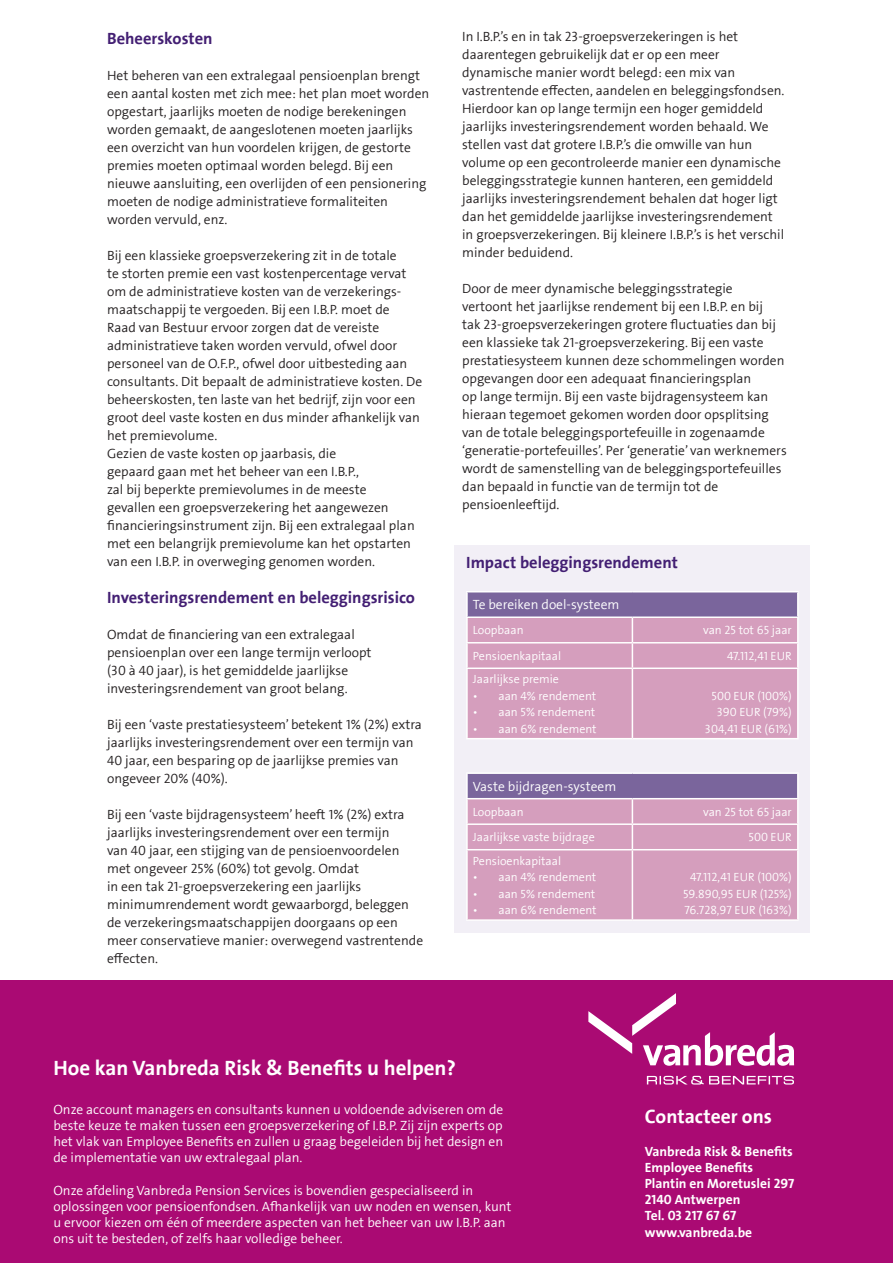
<style>
.page{position:relative;width:893px;height:1263px;background:#fff}
.page>*{position:absolute;margin:0;border:0;box-sizing:border-box;transform-origin:0 0}
.titel_footer{font:21px "The Sans LF Bold";color:#fff}
.t1{font:19.5px "The Sans LF Bold";color:#fff}
.subtitel{font:16.5px "The Sans LF Bold";color:#431f73}
.subtitel-2{font:300 13.5px/18px "The Sans LF Semi";color:#231f20}
.tekst_footer{font:300 13.5px/16.2px "The Sans LF Semi";color:#fff;text-align:justify}
.t2{font:13.5px "The Sans LF Bold";color:#fff}
.tekst{font:300 13.5px "The Sans LF Semi";color:#fff}
.tekst-2{font:300 12px "The Sans LF Semi";color:#fff}
</style>
<div class="page">
<div style="left:0;top:980px;width:893px;height:283px;background:#aa0a73"></div>
<svg style="left:588px;top:993px;width:206px;height:73px"></svg>
<svg style="left:647px;top:1076px;width:147px;height:8px"></svg>
<div style="left:455px;top:545px;width:355px;height:388px;background:#f2eff6"></div>
<div style="left:467px;top:592px;width:331px;height:25px;background:#7a659c"></div>
<hr style="left:466px;top:591px;width:166px;height:1px;background:#fff">
<hr style="left:466px;top:592px;width:2px;height:24px;background:#fff">
<hr style="left:632px;top:591px;width:167px;height:1px;background:#fff">
<hr style="left:797px;top:592px;width:2px;height:24px;background:#fff">
<hr style="left:466px;top:616px;width:166px;height:2px;background:#fff">
<hr style="left:466px;top:618px;width:2px;height:24px;background:#fff">
<hr style="left:632px;top:616px;width:167px;height:2px;background:#fff">
<hr style="left:797px;top:618px;width:2px;height:24px;background:#fff">
<hr style="left:466px;top:642px;width:166px;height:1px;background:#fff">
<hr style="left:466px;top:643px;width:2px;height:24px;background:#fff">
<hr style="left:632px;top:642px;width:167px;height:1px;background:#fff">
<div style="left:467px;top:617px;width:330px;height:121px;background:#d59ebd"></div>
<hr style="left:797px;top:643px;width:2px;height:24px;background:#fff">
<hr style="left:466px;top:667px;width:166px;height:2px;background:#fff">
<hr style="left:466px;top:669px;width:2px;height:69px;background:#fff">
<hr style="left:632px;top:667px;width:167px;height:2px;background:#fff">
<hr style="left:632px;top:669px;width:1px;height:69px;background:#fff">
<hr style="left:797px;top:669px;width:2px;height:69px;background:#fff">
<hr style="left:466px;top:738px;width:166px;height:1px;background:#fff">
<hr style="left:632px;top:738px;width:167px;height:1px;background:#fff">
<div style="left:467px;top:773px;width:331px;height:26px;background:#7a659c"></div>
<hr style="left:466px;top:772px;width:166px;height:2px;background:#fff">
<hr style="left:466px;top:774px;width:2px;height:24px;background:#fff">
<hr style="left:632px;top:772px;width:167px;height:2px;background:#fff">
<hr style="left:797px;top:774px;width:2px;height:24px;background:#fff">
<hr style="left:466px;top:798px;width:166px;height:1px;background:#fff">
<hr style="left:466px;top:799px;width:2px;height:24px;background:#fff">
<hr style="left:632px;top:798px;width:167px;height:1px;background:#fff">
<hr style="left:797px;top:799px;width:2px;height:24px;background:#fff">
<hr style="left:466px;top:823px;width:166px;height:2px;background:#fff">
<hr style="left:466px;top:825px;width:2px;height:24px;background:#fff">
<hr style="left:632px;top:823px;width:167px;height:2px;background:#fff">
<div style="left:467px;top:799px;width:331px;height:120px;background:#d59ebd"></div>
<hr style="left:797px;top:825px;width:2px;height:24px;background:#fff">
<hr style="left:466px;top:849px;width:166px;height:1px;background:#fff">
<hr style="left:466px;top:850px;width:2px;height:69px;background:#fff">
<hr style="left:632px;top:849px;width:167px;height:1px;background:#fff">
<hr style="left:632px;top:850px;width:1px;height:69px;background:#fff">
<hr style="left:797px;top:850px;width:2px;height:69px;background:#fff">
<hr style="left:466px;top:919px;width:166px;height:2px;background:#fff">
<hr style="left:632px;top:919px;width:167px;height:2px;background:#fff">
<p class="subtitel" style="left:107px;top:29px;width:107px">Beheerskosten</p>
<p class="subtitel-2" style="left:107px;top:67px;width:324px">Het beheren van een extralegaal pensioenplan brengt een aantal kosten met zich mee: het plan moet worden opgestart, jaarlijks moeten de nodige berekeningen worden gemaakt, de aangeslotenen moeten jaarlijks een overzicht van hun voordelen krijgen, de gestorte premies moeten optimaal worden belegd. Bij een nieuwe aansluiting, een overlijden of een pensionering moeten de nodige administratieve formaliteiten worden vervuld, enz.</p>
<p class="subtitel-2" style="left:107px;top:247px;width:317px">Bij een klassieke groepsverzekering zit in de totale<br>te storten premie een vast kostenpercentage vervat om de administratieve kosten van de verzekerings&shy;maatschappij te vergoeden. Bij een I.B.P. moet de<br>Raad van Bestuur ervoor zorgen dat de vereiste administratieve taken worden vervuld, ofwel door personeel van de O.F.P., ofwel door uitbesteding aan consultants. Dit bepaalt de administratieve kosten. De beheerskosten, ten laste van het bedrijf, zijn voor een groot deel vaste kosten en dus minder afhankelijk van het premievolume.</p>
<p class="subtitel-2" style="left:107px;top:445px;width:309px">Gezien de vaste kosten op jaarbasis, die<br>gepaard gaan met het beheer van een I.B.P.,<br>zal bij beperkte premievolumes in de meeste gevallen een groepsverzekering het aangewezen financieringsinstrument zijn. Bij een extralegaal plan met een belangrijk premievolume kan het opstarten van een I.B.P. in overweging genomen worden.</p>
<p class="subtitel" style="left:107px;top:589px;width:309px">Investeringsrendement en beleggingsrisico</p>
<p class="subtitel-2" style="left:107px;top:626px;width:266px">Omdat de financiering van een extralegaal pensioenplan over een lange termijn verloopt (30 à 40 jaar), is het gemiddelde jaarlijkse investeringsrendement van groot belang.</p>
<p class="subtitel-2" style="left:107px;top:716px;width:316px">Bij een ‘vaste prestatiesysteem’ betekent 1% (2%) extra jaarlijks investeringsrendement over een termijn van 40 jaar, een besparing op de jaarlijkse premies van ongeveer 20% (40%).</p>
<p class="subtitel-2" style="left:107px;top:806px;width:318px">Bij een ‘vaste bijdragensysteem’ heeft 1% (2%) extra jaarlijks investeringsrendement over een termijn<br>van 40 jaar, een stijging van de pensioenvoordelen met ongeveer 25% (60%) tot gevolg. Omdat<br>in een tak 21-groepsverzekering een jaarlijks minimumrendement wordt gewaarborgd, beleggen de verzekeringsmaatschappijen doorgaans op een meer conservatieve manier: overwegend vastrentende effecten.</p>
<p class="subtitel-2" style="left:462px;top:28px;width:324px">In I.B.P.’s en in tak 23-groepsverzekeringen is het daarentegen gebruikelijk dat er op een meer dynamische manier wordt belegd: een mix van vastrentende effecten, aandelen en beleggingsfondsen.<br>Hierdoor kan op lange termijn een hoger gemiddeld jaarlijks investeringsrendement worden behaald. We stellen vast dat grotere I.B.P.’s die omwille van hun volume op een gecontroleerde manier een dynamische beleggingsstrategie kunnen hanteren, een gemiddeld jaarlijks investeringsrendement behalen dat hoger ligt dan het gemiddelde jaarlijkse investeringsrendement in groepsverzekeringen. Bij kleinere I.B.P.’s is het verschil minder beduidend.</p>
<p class="subtitel-2" style="left:462px;top:280px;width:326px">Door de meer dynamische beleggingsstrategie<br>vertoont het jaarlijkse rendement bij een I.B.P. en bij<br>tak 23-groepsverzekeringen grotere fluctuaties dan bij een klassieke tak 21-groepsverzekering. Bij een vaste prestatiesysteem kunnen deze schommelingen worden opgevangen door een adequaat financieringsplan<br>op lange termijn. Bij een vaste bijdragensysteem kan hieraan tegemoet gekomen worden door opsplitsing van de totale beleggingsportefeuille in zogenaamde ‘generatie-portefeuilles’. Per ‘generatie’ van werknemers wordt de samenstelling van de beleggingsportefeuilles dan bepaald in functie van de termijn tot de pensioenleeftijd.</p>
<p class="subtitel" style="left:466px;top:554px;width:213px">Impact beleggingsrendement</p>
<p class="tekst" style="left:473px;top:598px;width:148px">Te bereiken doel-systeem</p>
<p class="tekst-2" style="left:473px;top:624px;width:52px">Loopbaan</p>
<p class="tekst-2" style="left:703px;top:624px;width:90px">van 25 tot 65 jaar</p>
<p class="tekst-2" style="left:473px;top:650px;width:90px">Pensioenkapitaal</p>
<p class="tekst-2" style="left:727px;top:650px;width:66px">47.112,41 EUR</p>
<p class="tekst-2" style="left:473px;top:673px;width:88px">Jaarlijkse premie</p>
<p class="tekst-2" style="left:473px;top:689px;width:125px">• aan 4% rendement</p>
<p class="tekst-2" style="left:473px;top:706px;width:124px">• aan 5% rendement</p>
<p class="tekst-2" style="left:473px;top:722px;width:125px">• aan 6% rendement</p>
<p class="tekst-2" style="left:711px;top:689px;width:82px">500 EUR (100%)</p>
<p class="tekst-2" style="left:717px;top:706px;width:77px">390 EUR (79%)</p>
<p class="tekst-2" style="left:705px;top:722px;width:88px">304,41 EUR (61%)</p>
<p class="tekst" style="left:473px;top:779px;width:145px">Vaste bijdragen-systeem</p>
<p class="tekst-2" style="left:473px;top:806px;width:52px">Loopbaan</p>
<p class="tekst-2" style="left:703px;top:806px;width:90px">van 25 tot 65 jaar</p>
<p class="tekst-2" style="left:473px;top:831px;width:123px">Jaarlijkse vaste bijdrage</p>
<p class="tekst-2" style="left:748px;top:831px;width:45px">500 EUR</p>
<p class="tekst-2" style="left:473px;top:854px;width:90px">Pensioenkapitaal</p>
<p class="tekst-2" style="left:473px;top:871px;width:125px">• aan 4% rendement</p>
<p class="tekst-2" style="left:473px;top:887px;width:124px">• aan 5% rendement</p>
<p class="tekst-2" style="left:473px;top:904px;width:125px">• aan 6% rendement</p>
<p class="tekst-2" style="left:690px;top:871px;width:103px">47.112,41 EUR (100%)</p>
<p class="tekst-2" style="left:683px;top:887px;width:110px">59.890,95 EUR (125%)</p>
<p class="tekst-2" style="left:684px;top:904px;width:109px">76.728,97 EUR (163%)</p>
<p class="titel_footer" style="left:53px;top:1056px;width:404px">Hoe kan Vanbreda Risk &amp; Benefits u helpen?</p>
<p class="tekst_footer" style="left:53px;top:1101px;width:452px">Onze account managers en consultants kunnen u voldoende adviseren om de beste keuze te maken tussen een groepsverzekering of I.B.P. Zij zijn experts op het vlak van Employee Benefits en zullen u graag begeleiden bij het design en de implementatie van uw extralegaal plan.</p>
<p class="tekst_footer" style="left:53px;top:1182px;width:460px;text-align:left">Onze afdeling Vanbreda Pension Services is bovendien gespecialiseerd in oplossingen voor pensioenfondsen. Afhankelijk van uw noden en wensen, kunt u ervoor kiezen om één of meerdere aspecten van het beheer van uw I.B.P. aan ons uit te besteden, of zelfs haar volledige beheer.</p>
<p class="t1" style="left:645px;top:1106px;width:129px">Contacteer ons</p>
<p class="t2" style="left:645px;top:1144px;width:149px">Vanbreda Risk &amp; Benefits</p>
<p class="t2" style="left:645px;top:1160px;width:110px">Employee Benefits</p>
<p class="t2" style="left:645px;top:1176px;width:151px">Plantin en Moretuslei 297</p>
<p class="t2" style="left:645px;top:1192px;width:97px">2140 Antwerpen</p>
<p class="t2" style="left:645px;top:1209px;width:93px">Tel. 03 217 67 67</p>
<p class="t2" style="left:645px;top:1225px;width:109px">www.vanbreda.be</p>
</div>
